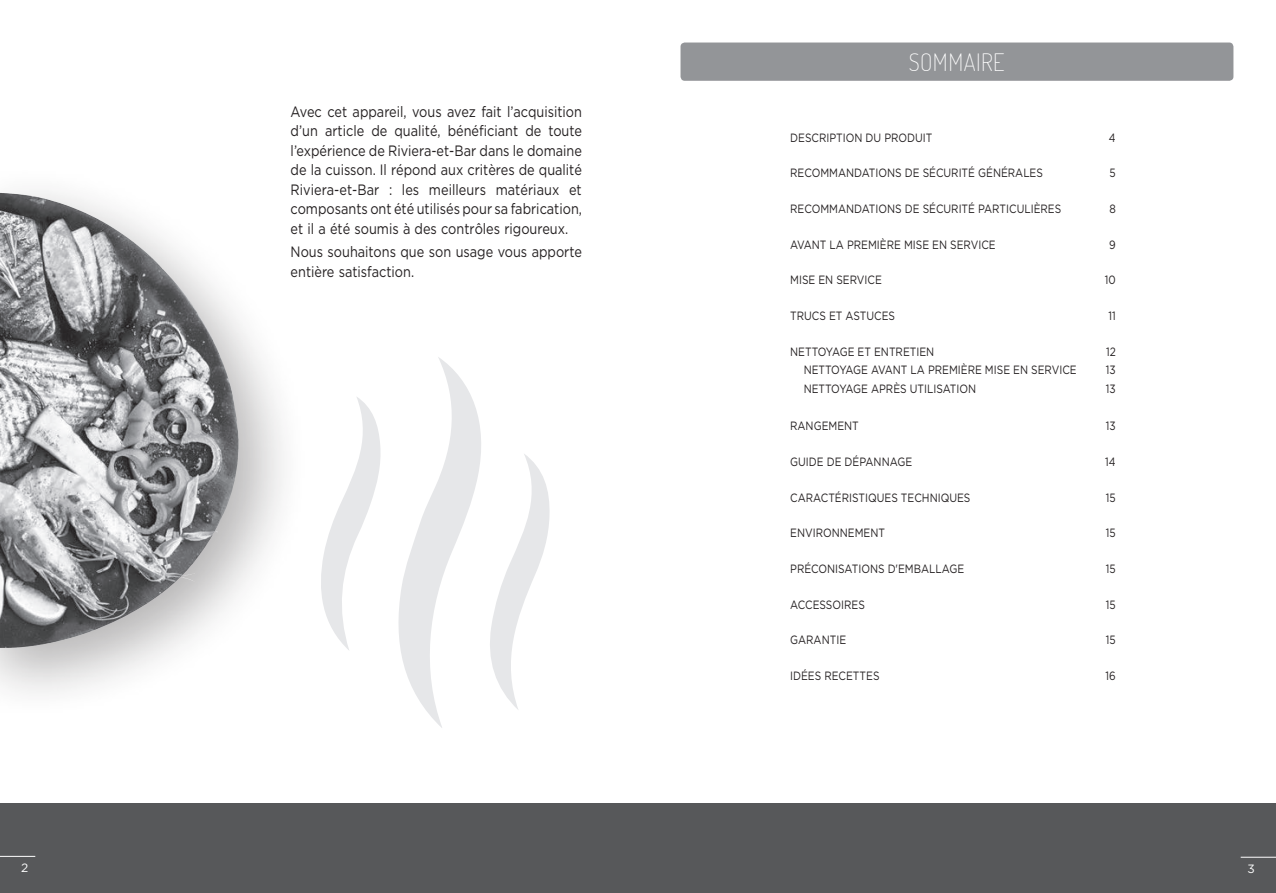
<style>
.page{position:relative;width:1276px;height:893px;background:#fff}
.page>*{position:absolute;margin:0;border:0;box-sizing:border-box;transform-origin:0 0}
.t1{font:200 24px "Dosis";letter-spacing:.02em;color:#fff;scale:.95 1}
.t2{font:15px/19.5px "Gotham HTF";color:#231f20;text-align:justify;scale:.85 1}
.t3{font:12px "Gotham HTF";color:#231f20;scale:.85 1}
.t4{font:12px "Gotham HTF";letter-spacing:.085em;color:#231f20;scale:.85 1}
.t5{font:12px "Gotham HTF";color:#fff}
</style>
<div class="page">
<div style="left:0;top:163px;width:310px;height:557px;background:#231f20;opacity:.33"></div>
<img style="left:0;top:193px;width:121px;height:455px">
<div style="left:0;top:804px;width:1276px;height:89px;background:#57585a"></div>
<hr style="left:1240px;top:857px;width:36px;height:1px;background:#fff">
<hr style="left:0;top:856px;width:35px;height:1px;background:#fff">
<div style="left:680px;top:43px;width:553px;height:38px;background:#939598;border-radius:4px"></div>
<svg style="left:321px;top:357px;width:229px;height:371px"></svg>
<p class="t2" style="left:291px;top:101px;width:344px">AVEC CET APPAREIL, VOUS AVEZ FAIT L’ACQUISITION D’UN ARTICLE DE QUALITÉ, BÉNÉFICIANT DE TOUTE L’EXPÉRIENCE DE RIVIERA-ET-BAR DANS LE DOMAINE DE LA CUISSON. I L RÉPOND AUX CRITÈRES DE QUALITÉ RIVIERA-ET-BAR : LES MEILLEURS MATÉRIAUX ET COMPOSANTS ONT ÉTÉ UTILISÉS POUR SA FABRICATION, ET IL A ÉTÉ SOUMIS À DES CONTRÔLES RIGOUREUX.</p>
<p class="t2" style="left:291px;top:242px;width:344px">NOUS SOUHAITONS QUE SON USAGE VOUS APPORTE<br>ENTIÈRE SATISFACTION.</p>
<h1 class="t1" style="left:908px;top:46px;width:102px">SOMMAIRE</h1>
<p class="t3" style="left:790px;top:131px;width:165px">DESCRIPTION DU PRODUIT</p>
<p class="t3" style="left:1109px;top:131px;width:10px">4</p>
<p class="t3" style="left:790px;top:167px;width:47px">RECOMMA</p>
<p class="t3" style="left:846px;top:167px;width:200px">NDATIONS DE SÉCURITÉ GÉNÉRALE</p>
<p class="t3" style="left:1036px;top:167px;width:9px">S</p>
<p class="t3" style="left:1109px;top:167px;width:9px">5</p>
<p class="t3" style="left:790px;top:202px;width:47px">RECOMMA</p>
<p class="t3" style="left:846px;top:202px;width:165px">NDATIONS DE SÉCURITÉ PART</p>
<p class="t3" style="left:1006px;top:202px;width:66px">ICULIÈRES</p>
<p class="t3" style="left:1109px;top:202px;width:9px">8</p>
<p class="t3" style="left:790px;top:238px;width:77px">AVANTLA PREM</p>
<p class="t3" style="left:877px;top:238px;width:130px">IÈRE M ISE EN SERVICE</p>
<p class="t3" style="left:1109px;top:238px;width:9px">9</p>
<p class="t3" style="left:790px;top:274px;width:98px">MISE EN SERVICE</p>
<p class="t3" style="left:1105px;top:274px;width:14px">10</p>
<p class="t4" style="left:790px;top:309px;width:125px">TRUCS ET ASTUCES</p>
<p class="t3" style="left:1108px;top:309px;width:10px">11</p>
<p class="t3" style="left:790px;top:345px;width:9px">NETT</p>
<p class="t3" style="left:818px;top:345px;width:93px">OYAGE ET ENTRET</p>
<p class="t3" style="left:916px;top:345px;width:23px">IEN</p>
<p class="t3" style="left:1106px;top:345px;width:13px">12</p>
<p class="t3" style="left:790px;top:364px;width:11px">NETT</p>
<p class="t3" style="left:831px;top:364px;width:123px">OYAGE AVANT LA PREM</p>
<p class="t3" style="left:958px;top:364px;width:130px">IÈRE M ISE EN SERVICE</p>
<p class="t3" style="left:1106px;top:364px;width:13px">13</p>
<p class="t3" style="left:790px;top:382px;width:11px">NETT</p>
<p class="t3" style="left:831px;top:382px;width:57px">OYAGE APR</p>
<p class="t3" style="left:893px;top:382px;width:99px">ÈS UTILISATION</p>
<p class="t3" style="left:1106px;top:382px;width:13px">13</p>
<p class="t3" style="left:790px;top:419px;width:47px">RANGEME</p>
<p class="t3" style="left:844px;top:419px;width:15px">NT</p>
<p class="t3" style="left:1106px;top:419px;width:13px">13</p>
<p class="t3" style="left:790px;top:455px;width:140px">GUIDE DE DÉPANNAGE</p>
<p class="t3" style="left:1105px;top:455px;width:14px">14</p>
<p class="t3" style="left:790px;top:491px;width:19px">CARACT</p>
<p class="t3" style="left:835px;top:491px;width:161px">ÉRISTIQUES TECHNIQUES</p>
<p class="t3" style="left:1106px;top:491px;width:13px">15</p>
<p class="t3" style="left:790px;top:526px;width:78px">ENVIRONNEME</p>
<p class="t3" style="left:870px;top:526px;width:15px">NT</p>
<p class="t3" style="left:1106px;top:526px;width:13px">15</p>
<p class="t3" style="left:790px;top:562px;width:42px">PRÉCONIS</p>
<p class="t3" style="left:844px;top:562px;width:25px">ATIONS</p>
<p class="t3" style="left:887px;top:562px;width:92px">D'EMBALLAGE</p>
<p class="t3" style="left:1106px;top:562px;width:13px">15</p>
<p class="t3" style="left:790px;top:598px;width:89px">ACCESSOIRES</p>
<p class="t3" style="left:1106px;top:598px;width:13px">15</p>
<p class="t3" style="left:790px;top:633px;width:10px">GARA</p>
<p class="t3" style="left:821px;top:633px;width:26px">NTIE</p>
<p class="t3" style="left:1106px;top:633px;width:13px">15</p>
<p class="t3" style="left:790px;top:669px;width:58px">IDÉES RECETTE</p>
<p class="t3" style="left:873px;top:669px;width:9px">S</p>
<p class="t3" style="left:1105px;top:669px;width:14px">16</p>
<p class="t5" style="left:21px;top:861px;width:9px">2</p>
<p class="t5" style="left:1247px;top:862px;width:9px">3</p>
</div>
